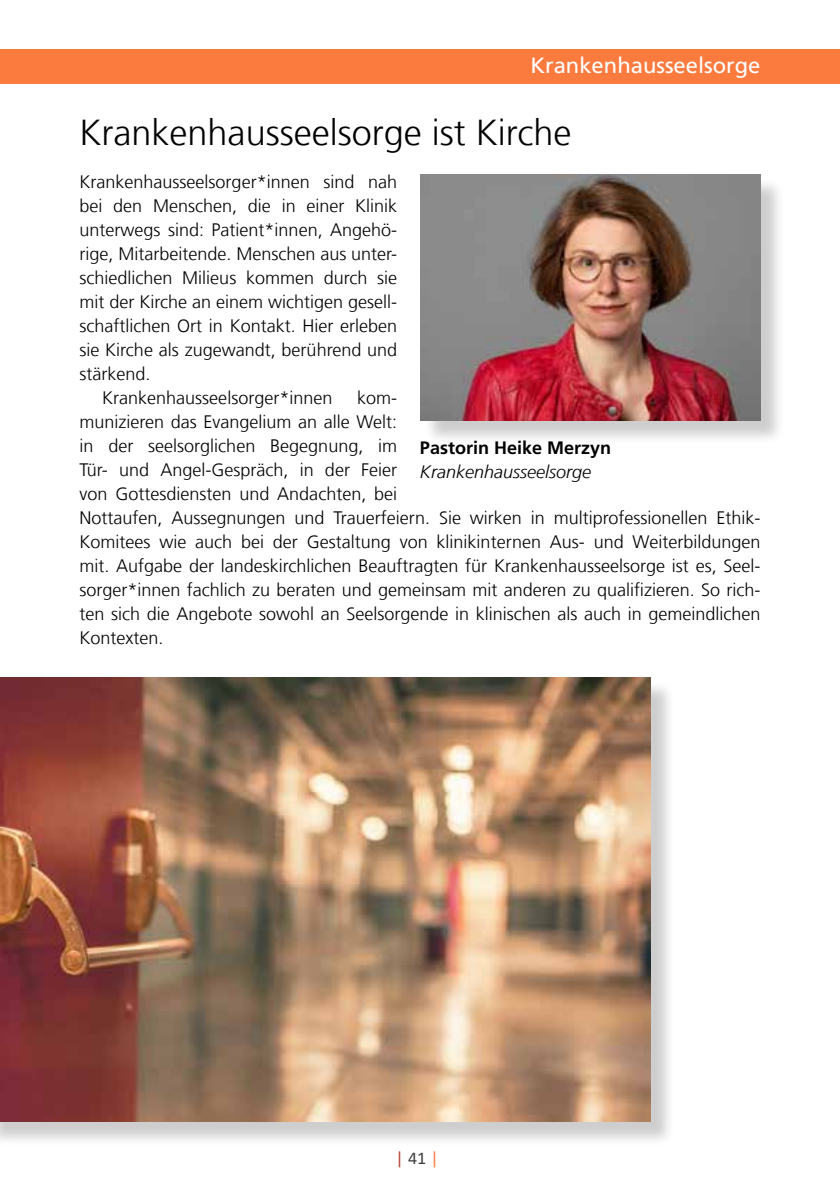
<style>
.page{position:relative;width:840px;height:1191px;background:#fff}
.page>*{position:absolute;margin:0;border:0;box-sizing:border-box;transform-origin:0 0}
.t1{font:300 36px "Frutiger LT Com";color:#000}
.t2{font:22px "Frutiger LT Com";color:#fff}
.t3{font:300 18px/24px "Frutiger LT Com";color:#000}
.t4{font:italic 300 18px "Frutiger LT Com";color:#000}
.t5{font:700 18px "Frutiger LT Com";color:#000}
.t6{font:18px "Calibri";color:#414042}
.s1{color:#b64235}
.s2{color:#fb7b3f}
</style>
<div class="page">
<div style="left:0;top:50px;width:839px;height:34px;background:#fb7b3f"></div>
<div style="left:423px;top:177px;width:362px;height:268px;background:#000;opacity:.2"></div>
<img style="left:420px;top:174px;width:340px;height:246px">
<div style="left:0;top:680px;width:674px;height:466px;background:#000;opacity:.2"></div>
<img style="left:0;top:677px;width:649px;height:444px">
<p class="t2" style="left:530px;top:53px;width:231px">Krankenhausseelsorge</p>
<h1 class="t1" style="left:79px;top:111px;width:493px">Krankenhausseelsorge ist Kirche</h1>
<p class="t3" style="left:79px;top:170px;width:319px">Krankenhausseelsorger*innen sind nah</p>
<p class="t3" style="left:79px;top:194px;width:319px">bei den Menschen, die in einer Klinik</p>
<p class="t3" style="left:79px;top:218px;width:319px">unterwegs sind: Patient*innen, Angehö-</p>
<p class="t3" style="left:79px;top:242px;width:319px">rige, Mitarbeitende. Menschen aus unter-</p>
<p class="t3" style="left:79px;top:266px;width:319px">schiedlichen Milieus kommen durch sie</p>
<p class="t3" style="left:79px;top:290px;width:319px">mit der Kirche an einem wichtigen gesell-</p>
<p class="t3" style="left:79px;top:314px;width:319px">schaftlichen Ort in Kontakt. Hier erleben</p>
<p class="t3" style="left:79px;top:338px;width:319px">sie Kirche als zugewandt, berührend und</p>
<p class="t3" style="left:79px;top:362px;width:73px">stärkend.</p>
<p class="t3" style="left:102px;top:386px;width:232px">Krankenhausseelsorger*innen</p>
<p class="t3" style="left:79px;top:386px;width:682px;text-indent:277px">kom-<br>munizieren das Evangelium an alle Welt:<br>in der seelsorglichen Begegnung, im<br>Tür- und Angel-Gespräch, in der Feier<br>von Gottesdiensten und Andachten, bei<br>Nottaufen, Aussegnungen und Trauerfeiern. Sie wirken in multiprofessionellen Ethik-Komitees wie auch bei der Gestaltung von klinikinternen Aus- und Weiterbildungen mit. Aufgabe der landeskirchlichen Beauftragten für Krankenhausseelsorge ist es, Seel&shy;sorger*innen fachlich zu beraten und gemeinsam mit anderen zu qualifizieren. So rich&shy;ten sich die Angebote sowohl an Seelsorgende in klinischen als auch in gemeindlichen Kontexten.</p>
<p class="t5" style="left:420px;top:437px;width:193px">Pastorin Heike Merzyn</p>
<p class="t4" style="left:420px;top:461px;width:173px">Krankenhausseelsorge</p>
<p class="t6" style="left:395px;top:1145px;width:44px"><span class="s1">|</span> 41 <span class="s2">|</span></p>
</div>
